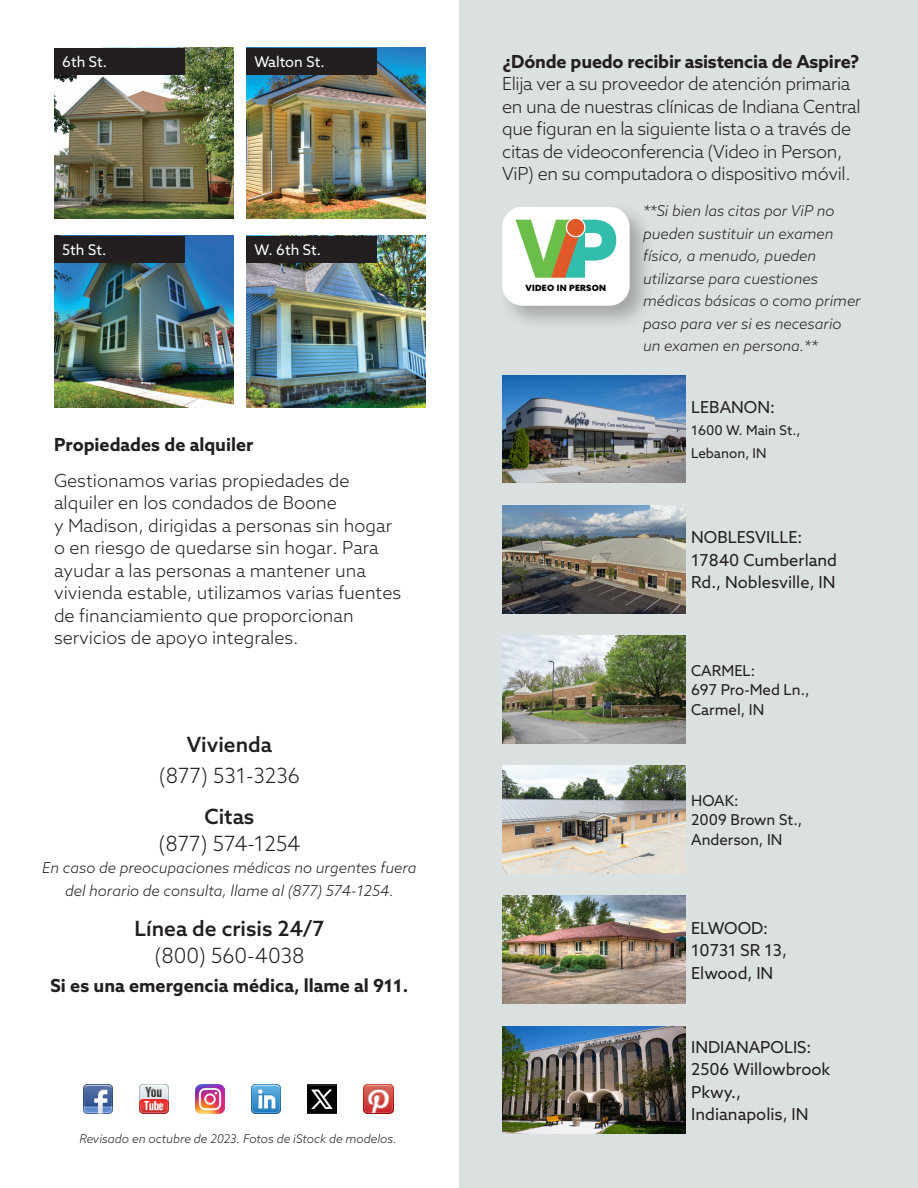
<style>
.page{position:relative;width:918px;height:1188px;background:#fff}
.page>*{position:absolute;margin:0;border:0;box-sizing:border-box;transform-origin:0 0}
.Paragraph_Style_contact{font:300 21px/31.5px "Azo Sans";color:#231f20;text-align:center}
.Paragraph_Style_contact-2{font:500 21px "Azo Sans";color:#231f20}
.Paragraph{font:300 18px/22.5px "Azo Sans";color:#231f20}
.Paragraph-2{font:300 18px/22.5px "Azo Sans";letter-spacing:-.02em;color:#231f20}
.Paragraph-3{font:700 18px "Azo Sans";color:#231f20}
.t1{font:16.5px/22.5px "Azo Sans";color:#231f20}
.Paragraph_Style_10_15_Italic{font:italic 300 15px/22.5px "Azo Sans";color:#231f20}
.Paragraph_Style_contact-3{font:italic 300 15px/22.5px "Azo Sans";color:#231f20;text-align:center}
.Paragraph_Style_locations{font:15px/19.5px "Azo Sans";color:#231f20}
.photo_locations{font:14.7px "Azo Sans";color:#fff}
.t2{font:13.5px "Azo Sans";color:#231f20}
.t3{font:italic 300 12px "Azo Sans";color:#231f20}
.t4{font:900 8.55px "Azo Sans";letter-spacing:.025em;color:#050504}
.s1{font-weight:500}
</style>
<div class="page">
<div style="left:459px;top:0;width:459px;height:1188px;background:#dbe0e1"></div>
<img style="left:83px;top:1085px;width:29px;height:29px">
<img style="left:195px;top:1085px;width:30px;height:29px">
<img style="left:139px;top:1085px;width:30px;height:29px">
<img style="left:252px;top:1085px;width:29px;height:29px">
<img style="left:364px;top:1085px;width:29px;height:29px">
<div style="left:308px;top:1085px;width:29px;height:29px;background:#231f20"></div>
<img style="left:308px;top:1086px;width:29px;height:27px">
<img style="left:502px;top:1026px;width:183px;height:108px">
<img style="left:502px;top:375px;width:183px;height:108px">
<img style="left:502px;top:505px;width:183px;height:108px">
<img style="left:502px;top:635px;width:183px;height:108px">
<img style="left:502px;top:766px;width:183px;height:108px">
<img style="left:502px;top:896px;width:183px;height:108px">
<div style="left:497px;top:202px;width:159px;height:130px;background:#231f20;opacity:.3"></div>
<div style="left:502px;top:207px;width:128px;height:99px;background:#fff;border-radius:20px"></div>
<svg style="left:516px;top:219px;width:100px;height:59px"></svg>
<img style="left:246px;top:48px;width:179px;height:171px">
<div style="left:246px;top:48px;width:131px;height:26px;background:#231f20"></div>
<img style="left:54px;top:48px;width:179px;height:171px">
<div style="left:54px;top:48px;width:131px;height:26px;background:#231f20"></div>
<img style="left:246px;top:236px;width:179px;height:171px">
<div style="left:246px;top:236px;width:131px;height:27px;background:#231f20"></div>
<img style="left:54px;top:236px;width:179px;height:171px">
<div style="left:54px;top:236px;width:131px;height:27px;background:#231f20"></div>
<p class="photo_locations" style="left:62px;top:52px;width:46px">6th St.</p>
<p class="photo_locations" style="left:254px;top:52px;width:72px">Walton St.</p>
<p class="photo_locations" style="left:62px;top:240px;width:46px">5th St.</p>
<p class="photo_locations" style="left:254px;top:240px;width:68px">W. 6th St.</p>
<p class="Paragraph-3" style="left:54px;top:432px;width:201px">Propiedades de alquiler</p>
<p class="Paragraph" style="left:54px;top:469px;width:349px">Gestionamos varias propiedades de alquiler en los condados de Boone<br>y Madison, dirigidas a personas sin hogar o en riesgo de quedarse sin hogar. Para ayudar a las personas a mantener una vivienda estable, utilizamos varias fuentes de financiamiento que proporcionan servicios de apoyo integrales.</p>
<p class="Paragraph_Style_contact" style="left:159px;top:728px;width:143px"><span class="s1">Vivienda<br></span>(877) 531-3236</p>
<p class="Paragraph_Style_contact-2" style="left:205px;top:803px;width:51px">Citas</p>
<p class="Paragraph_Style_contact" style="left:159px;top:827px;width:143px">(877) 574-1254</p>
<p class="Paragraph_Style_contact-3" style="left:42px;top:857px;width:376px">En caso de preocupaciones médicas no urgentes fuera del horario de consulta, llame al (877) 574-1254.</p>
<p class="Paragraph_Style_contact-2" style="left:135px;top:915px;width:191px">Línea de crisis 24/7</p>
<p class="Paragraph_Style_contact" style="left:154px;top:940px;width:152px">(800) 560-4038</p>
<p class="Paragraph-3" style="left:51px;top:974px;width:359px">Si es una emergencia médica, llame al 911.</p>
<p class="t3" style="left:79px;top:1131px;width:319px">Revisado en octubre de 2023. Fotos de iStock de modelos.</p>
<p class="Paragraph-3" style="left:502px;top:50px;width:359px">¿Dónde puedo recibir asistencia de Aspire?</p>
<p class="Paragraph-2" style="left:502px;top:73px;width:360px">Elija ver a su proveedor de atención primaria en una de nuestras clínicas de Indiana Central que figuran en la siguiente lista o a través de citas de videoconferencia (Video in Person, ViP) en su computadora o dispositivo móvil.</p>
<p class="Paragraph_Style_10_15_Italic" style="left:643px;top:200px;width:219px">**Si bien las citas por ViP no pueden sustituir un examen físico, a menudo, pueden utilizarse para cuestiones médicas básicas o como primer paso para ver si es necesario un examen en persona.**</p>
<p class="t4" style="left:526px;top:282px;width:82px">VIDEO IN PERSON</p>
<p class="t1" style="left:691px;top:396px;width:85px">LEBANON:</p>
<p class="t2" style="left:691px;top:422px;width:111px">1600 W. Main St.,</p>
<p class="t2" style="left:691px;top:444px;width:77px">Lebanon, IN</p>
<p class="t1" style="left:691px;top:526px;width:113px">NOBLESVILLE:</p>
<p class="t1" style="left:691px;top:548px;width:147px">17840 Cumberland<br>Rd., Noblesville, IN</p>
<p class="Paragraph_Style_locations" style="left:691px;top:660px;width:66px">CARMEL:</p>
<p class="Paragraph_Style_locations" style="left:691px;top:680px;width:120px">697 Pro-Med Ln.,</p>
<p class="Paragraph_Style_locations" style="left:691px;top:699px;width:75px">Carmel, IN</p>
<p class="Paragraph_Style_locations" style="left:691px;top:791px;width:49px">HOAK:</p>
<p class="Paragraph_Style_locations" style="left:691px;top:810px;width:112px">2009 Brown St.,<br>Anderson, IN</p>
<p class="t1" style="left:691px;top:916px;width:78px">ELWOOD:</p>
<p class="t1" style="left:691px;top:939px;width:97px">10731 SR 13,<br>Elwood, IN</p>
<p class="t1" style="left:691px;top:1035px;width:122px">INDIANAPOLIS:</p>
<p class="t1" style="left:691px;top:1058px;width:141px">2506 Willowbrook<br>Pkwy.,</p>
<p class="t1" style="left:691px;top:1103px;width:119px">Indianapolis, IN</p>
</div>
